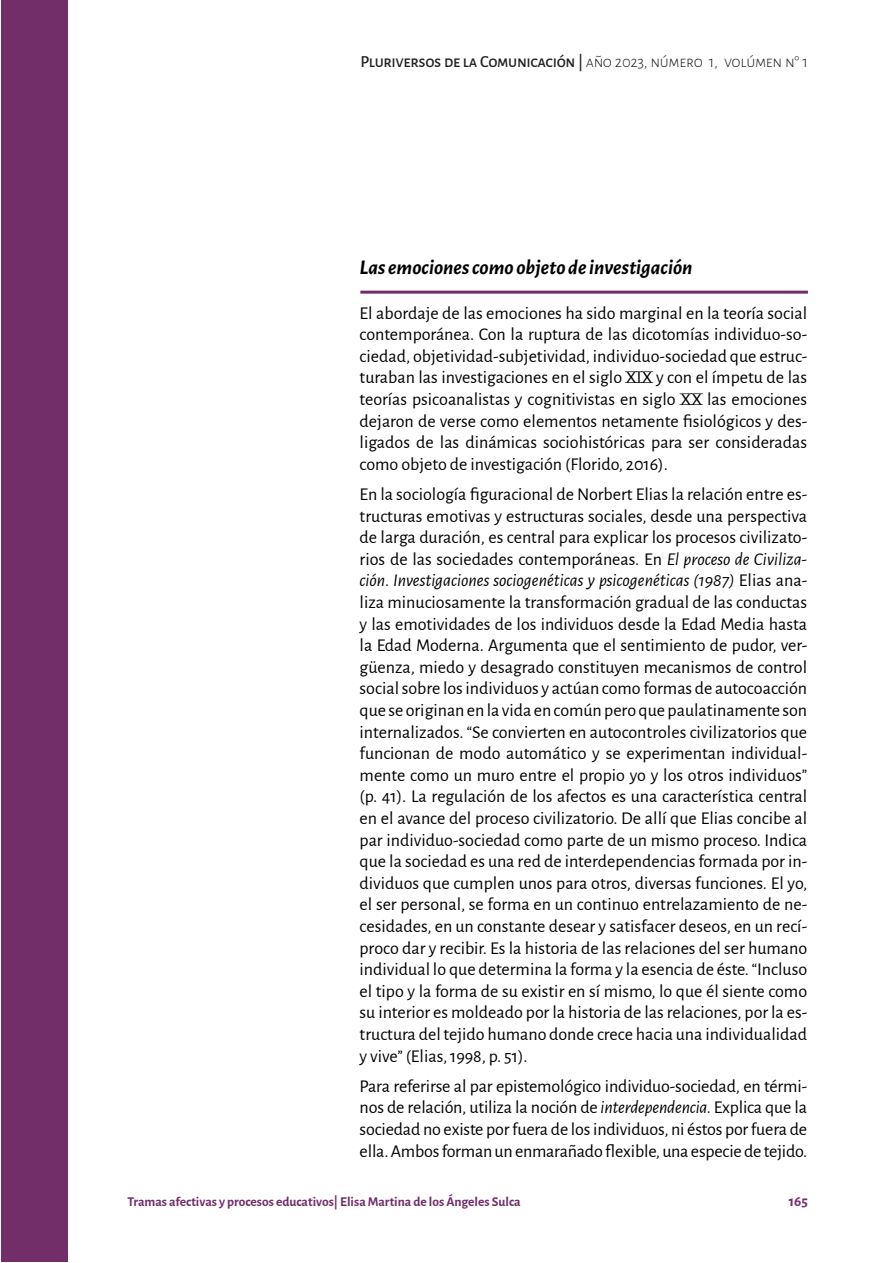
<style>
.page{position:relative;width:893px;height:1263px;background:#fff}
.page>*{position:absolute;margin:0;border:0;box-sizing:border-box;transform-origin:0 0}
.t1{font:italic 700 21px "Alegreya Sans";color:#000}
.t2{font:18px/21.6px "Alegreya Sans";color:#000;text-align:justify}
.t3{font:500 16.5px "Alegreya Sans SC";letter-spacing:-.02em;color:#231f20}
.t4{font:700 15px "Alegreya Sans";color:#712e69}
.t5{font:700 13.5px "Alegreya Sans";color:#712e69}
.s1{font-weight:300}
.s2{font-style:italic}
</style>
<div class="page">
<div style="left:1px;top:1px;width:66px;height:1261px;background:#712e69"></div>
<hr style="left:360px;top:291px;width:448px;height:3px;background:#712e69">
<p class="t3" style="left:360px;top:50px;width:449px">Pluriversos de la Comunicación | <span class="s1">año 2023, número 1, volúmen n° 1</span></p>
<p class="t1" style="left:360px;top:252px;width:334px">Las emociones como objeto de investigación</p>
<p class="t2" style="left:360px;top:301px;width:449px">El abordaje de las emociones ha sido marginal en la teoría social contemporánea. Con la ruptura de las dicotomías individuo-so&shy;ciedad, objetividad-subjetividad, individuo-sociedad que estruc&shy;turaban las investigaciones en el siglo XIX y con el ímpetu de las teorías psicoanalistas y cognitivistas en siglo XX las emociones dejaron de verse como elementos netamente fisiológicos y des&shy;ligados de las dinámicas sociohistóricas para ser consideradas como objeto de investigación (Florido, 2016).</p>
<p class="t2" style="left:360px;top:482px;width:449px">En la sociología figuracional de Norbert Elias la relación entre es&shy;tructuras emotivas y estructuras sociales, desde una perspectiva de larga duración, es central para explicar los procesos civilizato&shy;rios de las sociedades contemporáneas. En <span class="s2">El proceso de Civiliza&shy;ción. Investigaciones sociogenéticas y psicogenéticas (1987)</span> Elias ana&shy;liza minuciosamente la transformación gradual de las conductas y las emotividades de los individuos desde la Edad Media hasta la Edad Moderna. Argumenta que el sentimiento de pudor, ver&shy;güenza, miedo y desagrado constituyen mecanismos de control social sobre los individuos y actúan como formas de autocoacción que se originan en la vida en común pero que paulatinamente son internalizados. “Se convierten en autocontroles civilizatorios que funcionan de modo automático y se experimentan individual&shy;mente como un muro entre el propio yo y los otros individuos” (p. 41). La regulación de los afectos es una característica central en el avance del proceso civilizatorio. De allí que Elias concibe al par individuo-sociedad como parte de un mismo proceso. Indica que la sociedad es una red de interdependencias formada por in&shy;dividuos que cumplen unos para otros, diversas funciones. El yo, el ser personal, se forma en un continuo entrelazamiento de ne&shy;cesidades, en un constante desear y satisfacer deseos, en un recí&shy;proco dar y recibir. Es la historia de las relaciones del ser humano individual lo que determina la forma y la esencia de éste. “Incluso el tipo y la forma de su existir en sí mismo, lo que él siente como su interior es moldeado por la historia de las relaciones, por la es&shy;tructura del tejido humano donde crece hacia una individualidad y vive” (Elias, 1998, p. 51).</p>
<p class="t2" style="left:360px;top:1074px;width:449px">Para referirse al par epistemológico individuo-sociedad, en térmi&shy;nos de relación, utiliza la noción de <span class="s2">interdependencia.</span> Explica que la sociedad no existe por fuera de los individuos, ni éstos por fuera de ella. Ambos forman un enmarañado flexible, una especie de tejido.</p>
<p class="t5" style="left:128px;top:1191px;width:394px">Tramas afectivas y procesos educativos| Elisa Martina de los Ángeles Sulca</p>
<p class="t4" style="left:789px;top:1190px;width:21px">165</p>
</div>
